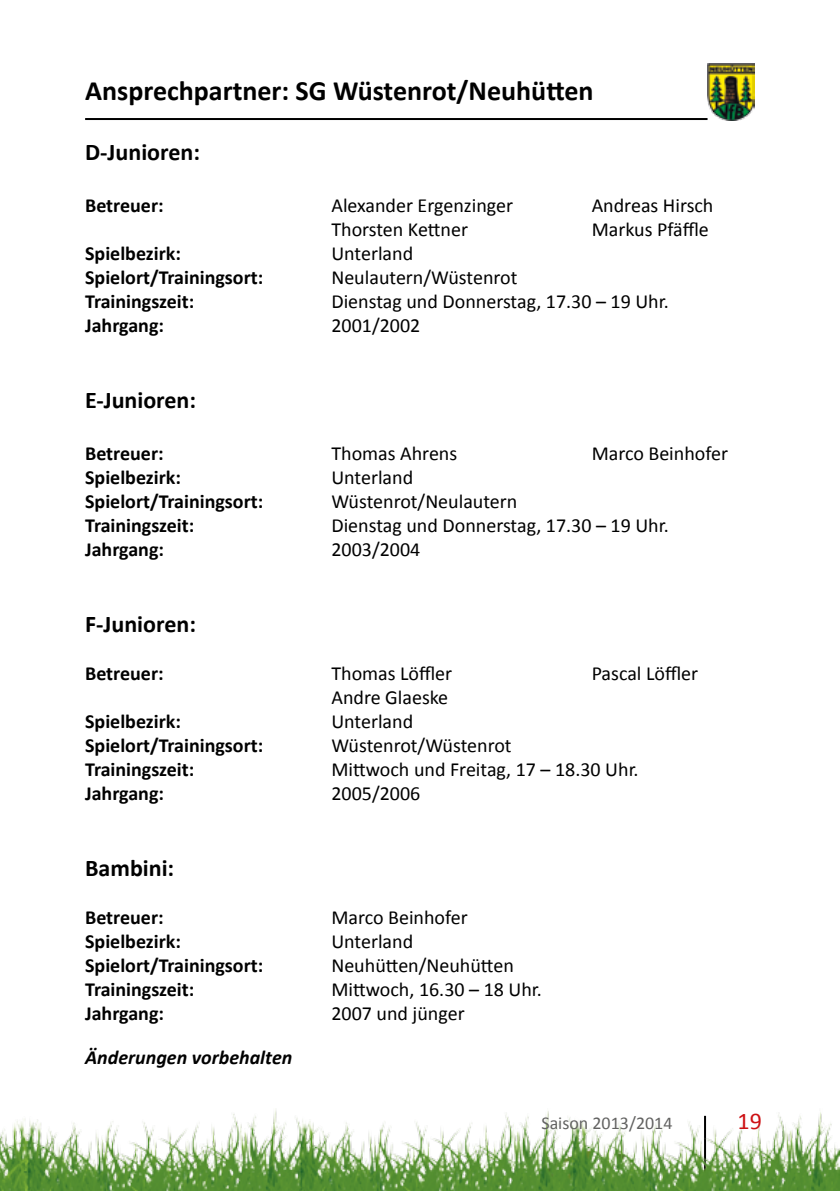
<style>
.page{position:relative;width:840px;height:1191px;background:#fff}
.page>*{position:absolute;margin:0;border:0;box-sizing:border-box;transform-origin:0 0}
.t1{font:700 28px "Calibri";color:#000}
.t2{font:700 24px "Calibri";color:#000}
.t3{font:24px "Calibri";color:#cd1013}
.t4{font:20px "Calibri";color:#000}
.t5{font:700 20px "Calibri";color:#000}
.t6{font:italic 700 20px "Calibri";color:#000}
.t7{font:18px "Calibri";color:#626261}
</style>
<div class="page">
<img style="left:85px;top:1109px;width:754px;height:82px">
<hr style="left:85px;top:118px;width:622px;height:2px;background:#000">
<img style="left:707px;top:63px;width:47px;height:57px">
<svg style="left:0;top:1119px;width:85px;height:72px"></svg>
<h1 class="t1" style="left:85px;top:73px;width:509px">Ansprechpartner: SG Wüstenrot/Neuhütten</h1>
<p class="t2" style="left:85px;top:137px;width:116px">D-Junioren:</p>
<p class="t5" style="left:85px;top:193px;width:80px">Betreuer:</p>
<p class="t4" style="left:331px;top:193px;width:183px">Alexander Ergenzinger</p>
<p class="t4" style="left:591px;top:193px;width:123px">Andreas Hirsch</p>
<p class="t4" style="left:331px;top:217px;width:138px">Thorsten Kettner</p>
<p class="t4" style="left:591px;top:217px;width:119px">Markus Pfäffle</p>
<p class="t5" style="left:85px;top:241px;width:97px">Spielbezirk:</p>
<p class="t4" style="left:331px;top:241px;width:83px">Unterland</p>
<p class="t5" style="left:85px;top:265px;width:179px">Spielort/Trainingsort:</p>
<p class="t4" style="left:331px;top:265px;width:187px">Neulautern/Wüstenrot</p>
<p class="t5" style="left:85px;top:289px;width:111px">Trainingszeit:</p>
<p class="t4" style="left:331px;top:289px;width:338px">Dienstag und Donnerstag, 17.30 – 19 Uhr.</p>
<p class="t5" style="left:85px;top:313px;width:80px">Jahrgang:</p>
<p class="t4" style="left:331px;top:313px;width:90px">2001/2002</p>
<p class="t2" style="left:85px;top:385px;width:112px">E-Junioren:</p>
<p class="t5" style="left:85px;top:441px;width:80px">Betreuer:</p>
<p class="t4" style="left:331px;top:441px;width:127px">Thomas Ahrens</p>
<p class="t4" style="left:591px;top:441px;width:138px">Marco Beinhofer</p>
<p class="t5" style="left:85px;top:465px;width:97px">Spielbezirk:</p>
<p class="t4" style="left:331px;top:465px;width:83px">Unterland</p>
<p class="t5" style="left:85px;top:489px;width:179px">Spielort/Trainingsort:</p>
<p class="t4" style="left:331px;top:489px;width:187px">Wüstenrot/Neulautern</p>
<p class="t5" style="left:85px;top:513px;width:111px">Trainingszeit:</p>
<p class="t4" style="left:331px;top:513px;width:338px">Dienstag und Donnerstag, 17.30 – 19 Uhr.</p>
<p class="t5" style="left:85px;top:537px;width:80px">Jahrgang:</p>
<p class="t4" style="left:331px;top:537px;width:90px">2003/2004</p>
<p class="t2" style="left:85px;top:609px;width:112px">F-Junioren:</p>
<p class="t5" style="left:85px;top:661px;width:80px">Betreuer:</p>
<p class="t4" style="left:331px;top:661px;width:122px">Thomas Löffler</p>
<p class="t4" style="left:591px;top:661px;width:108px">Pascal Löffler</p>
<p class="t4" style="left:331px;top:685px;width:118px">Andre Glaeske</p>
<p class="t5" style="left:85px;top:709px;width:97px">Spielbezirk:</p>
<p class="t4" style="left:331px;top:709px;width:83px">Unterland</p>
<p class="t5" style="left:85px;top:733px;width:179px">Spielort/Trainingsort:</p>
<p class="t4" style="left:331px;top:733px;width:181px">Wüstenrot/Wüstenrot</p>
<p class="t5" style="left:85px;top:757px;width:111px">Trainingszeit:</p>
<p class="t4" style="left:331px;top:757px;width:308px">Mittwoch und Freitag, 17 – 18.30 Uhr.</p>
<p class="t5" style="left:85px;top:781px;width:80px">Jahrgang:</p>
<p class="t4" style="left:331px;top:781px;width:90px">2005/2006</p>
<p class="t2" style="left:85px;top:853px;width:91px">Bambini:</p>
<p class="t5" style="left:85px;top:905px;width:80px">Betreuer:</p>
<p class="t4" style="left:331px;top:905px;width:138px">Marco Beinhofer</p>
<p class="t5" style="left:85px;top:929px;width:97px">Spielbezirk:</p>
<p class="t4" style="left:331px;top:929px;width:83px">Unterland</p>
<p class="t5" style="left:85px;top:953px;width:179px">Spielort/Trainingsort:</p>
<p class="t4" style="left:331px;top:953px;width:184px">Neuhütten/Neuhütten</p>
<p class="t5" style="left:85px;top:977px;width:111px">Trainingszeit:</p>
<p class="t4" style="left:331px;top:977px;width:212px">Mittwoch, 16.30 – 18 Uhr.</p>
<p class="t5" style="left:85px;top:1001px;width:80px">Jahrgang:</p>
<p class="t4" style="left:331px;top:1001px;width:135px">2007 und jünger</p>
<p class="t6" style="left:85px;top:1045px;width:209px">Änderungen vorbehalten</p>
<p class="t7" style="left:541px;top:1112px;width:133px">Saison 2013/2014</p>
<p class="t3" style="left:737px;top:1106px;width:26px">19</p>
</div>
